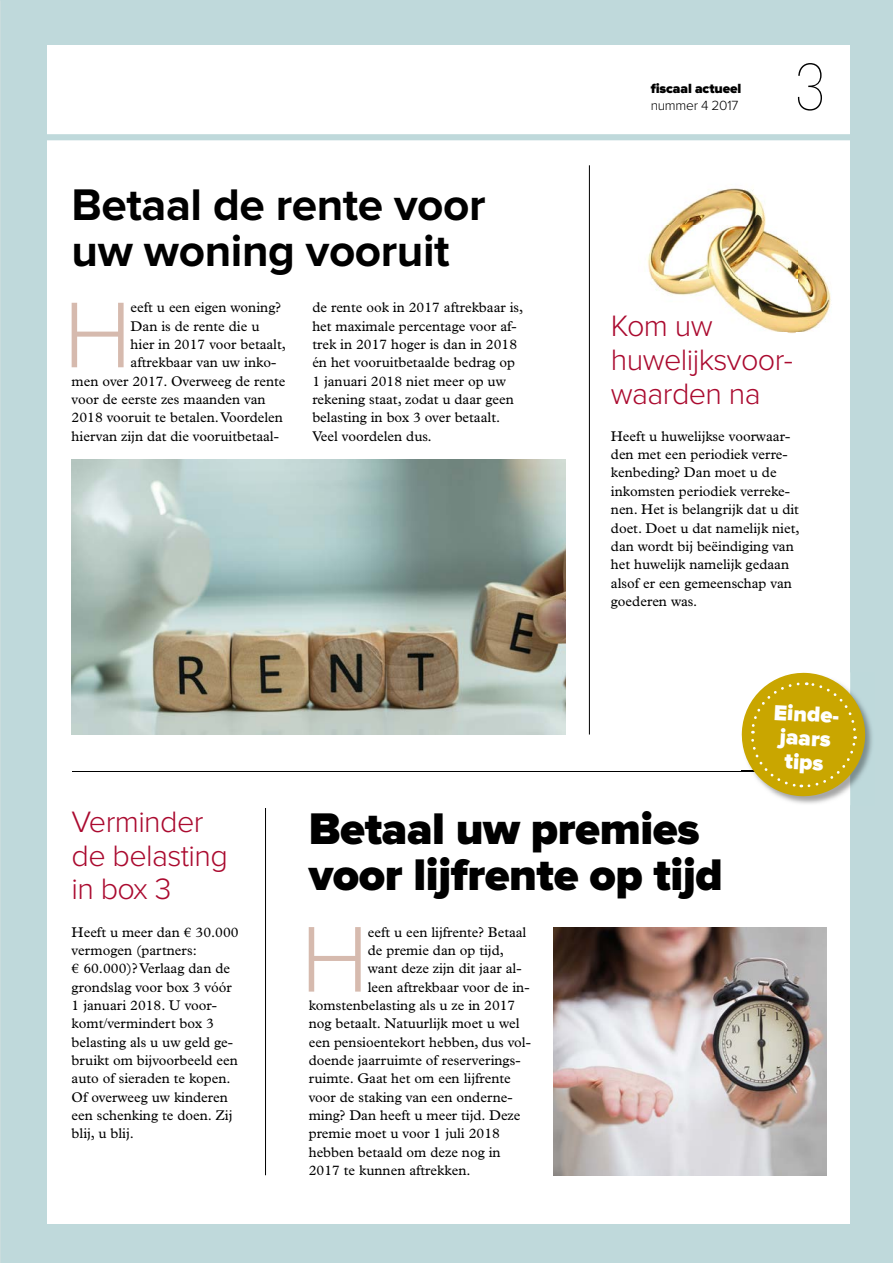
<style>
.page{position:relative;width:893px;height:1263px;background:#bfd9db}
.page>*{position:absolute;margin:0;border:0;box-sizing:border-box;transform-origin:0 0}
.t1{font:300 96.75px "Proxima Nova";color:#d6baae}
.t2{font:100 64.2px "Glypha LT Std";color:#000}
.t3{font:900 45.9px/45.9px "Proxima Nova";letter-spacing:-.01em;color:#000}
.t4{font:700 45.9px/45.9px "Proxima Nova";letter-spacing:-.01em;color:#000}
.t5{font:300 30.6px/33.6px "Proxima Nova";letter-spacing:-.02em;color:#aa0a2f}
.t6{font:900 22.5px/23.9px "Proxima Nova";color:#fff;text-align:center}
.t7{font:14.1px/18.3px "Plantin Std";color:#000}
.t8{font:900 13.8px "Proxima Nova";letter-spacing:-.01em;color:#000}
.t9{font:300 13.8px "Proxima Nova";letter-spacing:-.02em;color:#000}
.s1{font-style:italic}
</style>
<div class="page">
<div style="left:48px;top:45px;width:802px;height:1179px;background:#fff"></div>
<div style="left:0;top:134px;width:893px;height:6px;background:#bfd9db"></div>
<hr style="left:589px;top:165px;width:1px;height:569px;background:#000">
<hr style="left:265px;top:808px;width:1px;height:367px;background:#000">
<hr style="left:72px;top:771px;width:756px;height:1px;background:#000">
<img style="left:647px;top:188px;width:184px;height:145px">
<img style="left:553px;top:927px;width:273px;height:248px">
<img style="left:72px;top:459px;width:494px;height:275px">
<img style="left:782px;top:715px;width:90px;height:89px">
<svg style="left:741px;top:672px;width:126px;height:126px"></svg>
<h3 class="t4" style="left:72px;top:184px;width:415px">Betaal de rente voor uw woning vooruit</h3>
<h1 class="t1" style="left:64px;top:291px;width:70px">H</h1>
<p class="t7" style="left:131px;top:298px;width:152px">eeft u een eigen woning?</p>
<p class="t7" style="left:312px;top:298px;width:212px">de rente ook in 2017 aftrekbaar is, het maximale percentage voor af&shy;trek in 2017 hoger is dan in 2018 én het vooruitbetaalde bedrag op<br>1 januari 2018 niet meer op uw rekening staat, zodat u daar geen belasting in box 3 over betaalt.<br>Veel voordelen dus<span class="s1">.</span></p>
<p class="t7" style="left:131px;top:317px;width:130px">Dan is de rente die u</p>
<p class="t7" style="left:131px;top:335px;width:157px">hier in 2017 voor betaalt,</p>
<p class="t7" style="left:131px;top:353px;width:147px">aftrekbaar van uw inko-</p>
<p class="t7" style="left:72px;top:372px;width:215px">men over 2017. Overweeg de rente</p>
<p class="t7" style="left:72px;top:390px;width:196px">voor de eerste zes maanden van</p>
<p class="t7" style="left:72px;top:409px;width:213px">2018 vooruit te betalen. Voordelen</p>
<p class="t7" style="left:72px;top:427px;width:209px">hiervan zijn dat die vooruitbetaal-</p>
<p class="t8" style="left:651px;top:82px;width:92px">fiscaal actueel</p>
<p class="t9" style="left:651px;top:99px;width:89px">nummer 4 2017</p>
<h2 class="t2" style="left:794px;top:50px;width:34px">3</h2>
<h3 class="t5" style="left:611px;top:311px;width:184px">Kom uw huwelijksvoor&shy;waarden na</h3>
<p class="t7" style="left:611px;top:427px;width:190px">Heeft u huwelijkse voorwaar&shy;den met een periodiek verre&shy;kenbeding? Dan moet u de inkomsten periodiek verreke&shy;nen. Het is belangrijk dat u dit doet. Doet u dat namelijk niet, dan wordt bij beëindiging van het huwelijk namelijk gedaan alsof er een gemeenschap van goederen was.</p>
<h3 class="t6" style="left:774px;top:701px;width:72px;rotate:3deg">Einde&shy;jaars tips</h3>
<h3 class="t5" style="left:72px;top:806px;width:158px">Verminder de belasting in box 3</h3>
<p class="t7" style="left:72px;top:923px;width:169px">Heeft u meer dan € 30.000 vermogen (partners:<br>€ 60.000)? Verlaag dan de grondslag voor box 3 vóór<br>1 januari 2018. U voor&shy;komt/vermindert box 3 belasting als u uw geld ge&shy;bruikt om bijvoorbeeld een auto of sieraden te kopen.<br>Of overweeg uw kinderen een schenking te doen. Zij blij, u blij.</p>
<h3 class="t3" style="left:309px;top:808px;width:416px">Betaal uw premies voor lijfrente op tijd</h3>
<h1 class="t1" style="left:301px;top:915px;width:70px">H</h1>
<p class="t7" style="left:368px;top:923px;width:160px">eeft u een lijfrente? Betaal</p>
<p class="t7" style="left:368px;top:941px;width:138px">de premie dan op tijd,</p>
<p class="t7" style="left:368px;top:959px;width:155px">want deze zijn dit jaar al-</p>
<p class="t7" style="left:368px;top:978px;width:163px">leen aftrekbaar voor de in-</p>
<p class="t7" style="left:309px;top:996px;width:208px">komstenbelasting als u ze in 2017</p>
<p class="t7" style="left:309px;top:1014px;width:212px">nog betaalt. Natuurlijk moet u wel</p>
<p class="t7" style="left:309px;top:1033px;width:224px">een pensioentekort hebben, dus vol-</p>
<p class="t7" style="left:309px;top:1051px;width:213px">doende jaarruimte of reserverings-</p>
<p class="t7" style="left:309px;top:1069px;width:204px">ruimte. Gaat het om een lijfrente</p>
<p class="t7" style="left:309px;top:1088px;width:205px">voor de staking van een onderne-</p>
<p class="t7" style="left:309px;top:1106px;width:213px">ming? Dan heeft u meer tijd. Deze</p>
<p class="t7" style="left:309px;top:1125px;width:193px">premie moet u voor 1 juli 2018</p>
<p class="t7" style="left:309px;top:1143px;width:193px">hebben betaald om deze nog in</p>
<p class="t7" style="left:309px;top:1161px;width:163px">2017 te kunnen aftrekken.</p>
</div>
